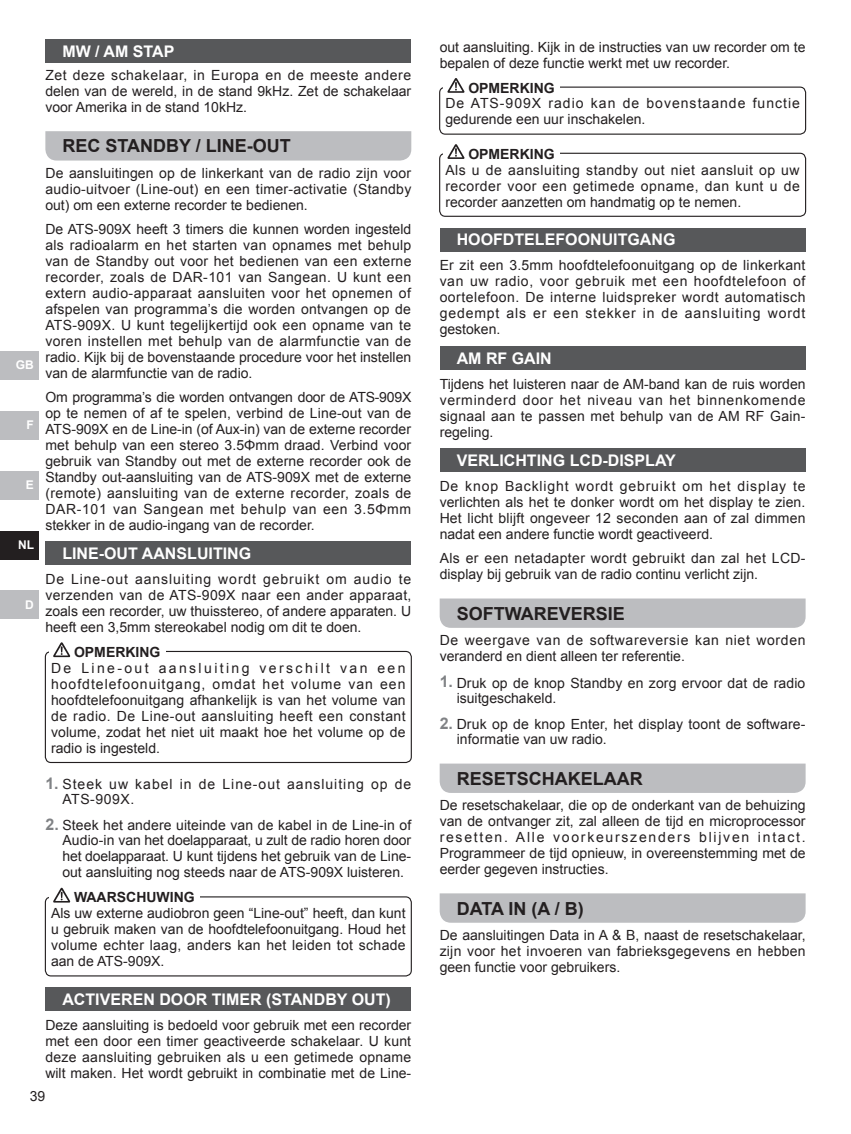
<style>
.page{position:relative;width:851px;height:1134px;background:#fff}
.page>*{position:absolute;margin:0;border:0;box-sizing:border-box;transform-origin:0 0}
.t1{font:700 18px "Arial";color:#231f20}
.t2{font:700 16px "Arial";color:#fff}
.t3{font:14px/16px "Arial";color:#231f20;text-align:justify}
.t4{font:14px/15px "Arial";letter-spacing:.07em;color:#231f20}
.t5{font:14px/16px "Arial";letter-spacing:.045em;color:#231f20}
.t6{font:700 14px "Arial";color:#231f20}
.t7{font:700 12px "Arial";color:#fff}
.s1{font-weight:700;font-size:16px;color:#808285}
</style>
<div class="page">
<div style="left:0;top:351px;width:39px;height:28px;background:#bcbdc0"></div>
<div style="left:0;top:411px;width:39px;height:28px;background:#bcbdc0"></div>
<div style="left:0;top:471px;width:39px;height:28px;background:#bcbdc0"></div>
<div style="left:0;top:531px;width:39px;height:28px;background:#231f20"></div>
<div style="left:0;top:591px;width:39px;height:28px;background:#bcbdc0"></div>
<div style="left:45px;top:40px;width:366px;height:23px;background:#57585a"></div>
<svg style="left:45px;top:131px;width:366px;height:30px;background:#bdbec1"></svg>
<div style="left:45px;top:541px;width:366px;height:24px;background:#57585a"></div>
<div style="left:45px;top:651px;width:367px;height:112px;border:1px solid #231f20;border-radius:6px"></div>
<div style="left:45px;top:896px;width:367px;height:80px;border:1px solid #231f20;border-radius:6px"></div>
<div style="left:45px;top:987px;width:366px;height:24px;background:#57585a"></div>
<div style="left:49px;top:644px;width:116px;height:18px;background:#fff"></div>
<svg style="left:53px;top:642px;width:17px;height:15px"></svg>
<div style="left:49px;top:889px;width:150px;height:18px;background:#fff"></div>
<svg style="left:53px;top:888px;width:17px;height:14px"></svg>
<div style="left:439px;top:87px;width:367px;height:48px;border:1px solid #231f20;border-radius:6px"></div>
<div style="left:439px;top:153px;width:367px;height:64px;border:1px solid #231f20;border-radius:6px"></div>
<div style="left:439px;top:228px;width:366px;height:23px;background:#57585a"></div>
<div style="left:439px;top:346px;width:366px;height:24px;background:#57585a"></div>
<div style="left:439px;top:449px;width:366px;height:23px;background:#57585a"></div>
<svg style="left:439px;top:598px;width:366px;height:30px;background:#bdbec1"></svg>
<div style="left:439px;top:763px;width:366px;height:30px;background:#bcbdc0"></div>
<svg style="left:439px;top:893px;width:366px;height:30px;background:#bdbec1"></svg>
<div style="left:443px;top:80px;width:116px;height:17px;background:#fff"></div>
<svg style="left:447px;top:78px;width:17px;height:15px"></svg>
<div style="left:443px;top:146px;width:116px;height:17px;background:#fff"></div>
<svg style="left:447px;top:144px;width:17px;height:15px"></svg>
<p class="t7" style="left:16px;top:361px;width:19px">GB</p>
<p class="t7" style="left:27px;top:421px;width:9px">F</p>
<p class="t7" style="left:26px;top:481px;width:10px">E</p>
<p class="t7" style="left:18px;top:541px;width:17px">NL</p>
<p class="t7" style="left:25px;top:600px;width:10px">D</p>
<p class="t2" style="left:62px;top:45px;width:113px">MW / AM STAP</p>
<p class="t3" style="left:45px;top:68px;width:367px">Zet deze schakelaar, in Europa en de meeste andere delen van de wereld, in de stand 9kHz. Zet de schakelaar voor Amerika in de stand 10kHz.</p>
<p class="t1" style="left:62px;top:139px;width:230px">REC STANDBY / LINE-OUT</p>
<p class="t3" style="left:45px;top:166px;width:367px">De aansluitingen op de linkerkant van de radio zijn voor audio-uitvoer (Line-out) en een timer-activatie (Standby out) om een externe recorder te bedienen.</p>
<p class="t3" style="left:45px;top:222px;width:367px">De ATS-909X heeft 3 timers die kunnen worden ingesteld als radioalarm en het starten van opnames met behulp van de Standby out voor het bedienen van een externe recorder, zoals de DAR-101 van Sangean. U kunt een extern audio-apparaat aansluiten voor het opnemen of afspelen van programma’s die worden ontvangen op de ATS-909X. U kunt tegelijkertijd ook een opname van te voren instellen met behulp van de alarmfunctie van de radio. Kijk bij de bovenstaande procedure voor het instellen van de alarmfunctie van de radio.</p>
<p class="t3" style="left:45px;top:390px;width:367px">Om programma’s die worden ontvangen door de ATS-909X op te nemen of af te spelen, verbind de Line-out van de ATS-909X en de Line-in (of Aux-in) van de externe recorder met behulp van een stereo 3.5Φmm draad. Verbind voor gebruik van Standby out met de externe recorder ook de Standby out-aansluiting van de ATS-909X met de externe (remote) aansluiting van de externe recorder, zoals de DAR-101 van Sangean met behulp van een 3.5Φmm stekker in de audio-ingang van de recorder.</p>
<p class="t2" style="left:62px;top:547px;width:190px">LINE-OUT AANSLUITING</p>
<p class="t3" style="left:45px;top:572px;width:367px">De Line-out aansluiting wordt gebruikt om audio te verzenden van de ATS-909X naar een ander apparaat, zoals een recorder, uw thuisstereo, of andere apparaten. U heeft een 3,5mm stereokabel nodig om dit te doen.</p>
<p class="t6" style="left:74px;top:647px;width:88px">OPMERKING</p>
<p class="t3" style="left:51px;top:661px;width:356px">De Line-out aansluiting verschilt van een hoofdtelefoonuitgang, omdat het volume van een hoofdtelefoonuitgang afhankelijk is van het volume van de radio. De Line-out aansluiting heeft een constant volume, zodat het niet uit maakt hoe het volume op de radio is ingesteld.</p>
<p class="t4" style="left:62px;top:778px;width:350px;text-indent:-17px"><span class="s1">1.</span> Steek uw kabel in de Line-out aansluiting op de<br>ATS-909X.</p>
<p class="t3" style="left:62px;top:819px;width:350px;text-indent:-17px"><span class="s1">2.</span> Steek het andere uiteinde van de kabel in de Line-in of Audio-in van het doelapparaat, u zult de radio horen door het doelapparaat. U kunt tijdens het gebruik van de Line&shy;out aansluiting nog steeds naar de ATS-909X luisteren.</p>
<p class="t6" style="left:74px;top:892px;width:122px">WAARSCHUWING</p>
<p class="t3" style="left:51px;top:907px;width:356px">Als uw externe audiobron geen “Line-out” heeft, dan kunt u gebruik maken van de hoofdtelefoonuitgang. Houd het volume echter laag, anders kan het leiden tot schade aan de ATS-909X.</p>
<p class="t2" style="left:62px;top:993px;width:330px">ACTIVEREN DOOR TIMER (STANDBY OUT)</p>
<p class="t3" style="left:45px;top:1018px;width:367px">Deze aansluiting is bedoeld voor gebruik met een recorder met een door een timer geactiveerde schakelaar. U kunt deze aansluiting gebruiken als u een getimede opname wilt maken. Het wordt gebruikt in combinatie met de Line-</p>
<p class="t3" style="left:30px;top:1089px;width:17px">39</p>
<p class="t3" style="left:439px;top:40px;width:367px">out aansluiting. Kijk in de instructies van uw recorder om te bepalen of deze functie werkt met uw recorder.</p>
<p class="t6" style="left:468px;top:82px;width:88px">OPMERKING</p>
<p class="t4" style="left:445px;top:97px;width:356px;line-height:16px">De ATS-909X radio kan de bovenstaande functie gedurende een uur inschakelen.</p>
<p class="t6" style="left:468px;top:149px;width:88px">OPMERKING</p>
<p class="t3" style="left:445px;top:163px;width:356px">Als u de aansluiting standby out niet aansluit op uw recorder voor een getimede opname, dan kunt u de recorder aanzetten om handmatig op te nemen.</p>
<p class="t2" style="left:456px;top:234px;width:220px">HOOFDTELEFOONUITGANG</p>
<p class="t3" style="left:439px;top:259px;width:367px">Er zit een 3.5mm hoofdtelefoonuitgang op de linkerkant van uw radio, voor gebruik met een hoofdtelefoon of oortelefoon. De interne luidspreker wordt automatisch gedempt als er een stekker in de aansluiting wordt gestoken.</p>
<p class="t2" style="left:456px;top:352px;width:97px">AM RF GAIN</p>
<p class="t3" style="left:439px;top:377px;width:367px">Tijdens het luisteren naar de AM-band kan de ruis worden verminderd door het niveau van het binnenkomende signaal aan te passen met behulp van de AM RF Gain&shy;regeling.</p>
<p class="t2" style="left:456px;top:455px;width:220px">VERLICHTING LCD-DISPLAY</p>
<p class="t3" style="left:439px;top:480px;width:367px">De knop Backlight wordt gebruikt om het display te verlichten als het te donker wordt om het display te zien.<br>Het licht blijft ongeveer 12 seconden aan of zal dimmen nadat een andere functie wordt geactiveerd.</p>
<p class="t3" style="left:439px;top:552px;width:367px">Als er een netadapter wordt gebruikt dan zal het LCD&shy;display bij gebruik van de radio continu verlicht zijn.</p>
<p class="t1" style="left:456px;top:606px;width:170px">SOFTWAREVERSIE</p>
<p class="t5" style="left:439px;top:633px;width:367px">De weergave van de softwareversie kan niet worden veranderd en dient alleen ter referentie.</p>
<p class="t3" style="left:456px;top:676px;width:350px;line-height:15px;text-indent:-17px"><span class="s1">1.</span> Druk op de knop Standby en zorg ervoor dat de radio isuitgeschakeld.</p>
<p class="t3" style="left:456px;top:718px;width:350px;line-height:15px;text-indent:-17px"><span class="s1">2.</span> Druk op de knop Enter, het display toont de software&shy;informatie van uw radio.</p>
<p class="t1" style="left:456px;top:772px;width:187px">RESETSCHAKELAAR</p>
<p class="t3" style="left:439px;top:798px;width:367px">De resetschakelaar, die op de onderkant van de behuizing van de ontvanger zit, zal alleen de tijd en microprocessor resetten. Alle voorkeurszenders blijven intact.<br>Programmeer de tijd opnieuw, in overeenstemming met de eerder gegeven instructies.</p>
<p class="t1" style="left:456px;top:901px;width:128px">DATA IN (A / B)</p>
<p class="t3" style="left:439px;top:928px;width:367px">De aansluitingen Data in A &amp; B, naast de resetschakelaar, zijn voor het invoeren van fabrieksgegevens en hebben geen functie voor gebruikers.</p>
</div>
